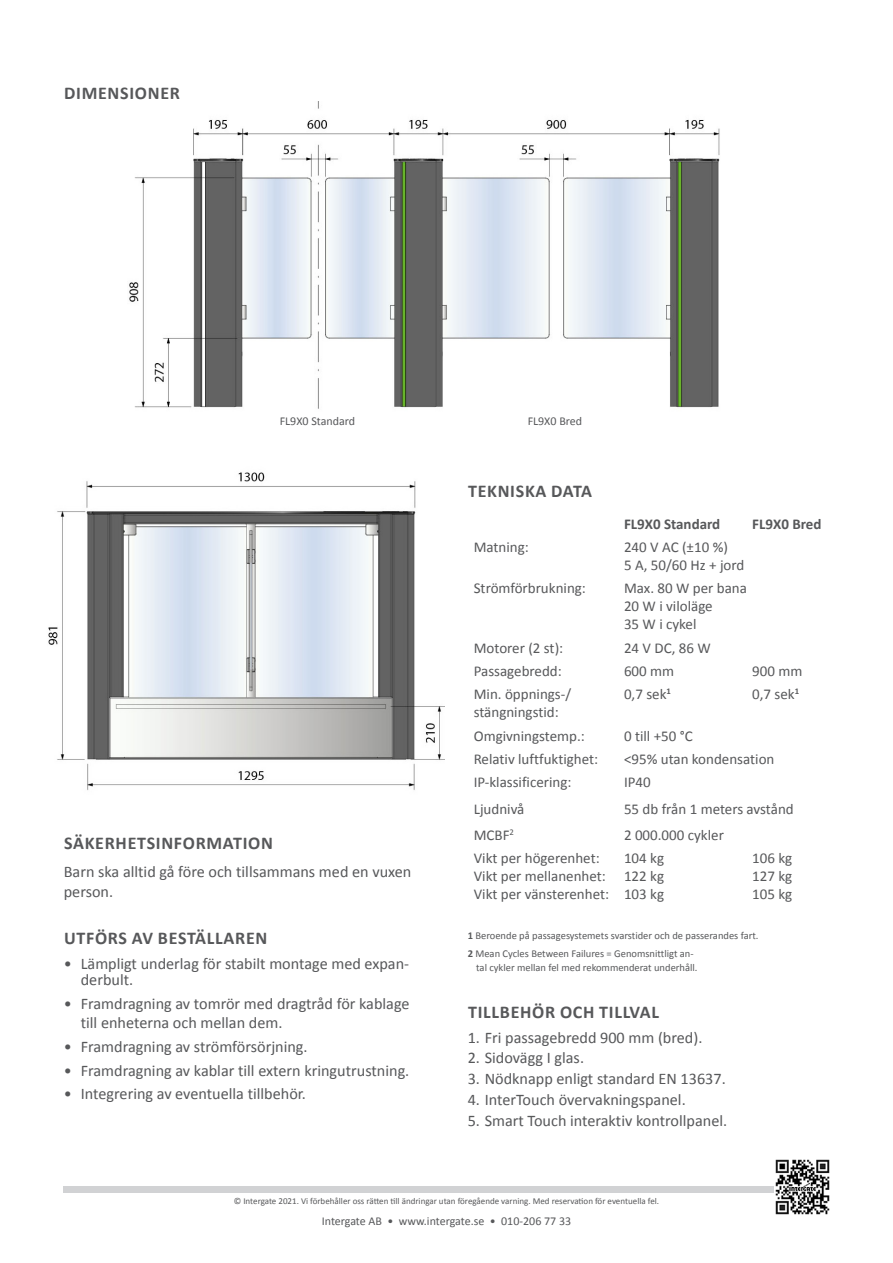
<style>
.page{position:relative;width:893px;height:1263px;background:#fff}
.page>*{position:absolute;margin:0;border:0;box-sizing:border-box;transform-origin:0 0}
.TS_Underrubrik{font:700 18px "Calibri";letter-spacing:.04em;color:#57585a}
.TS_Brödtext{font:16.2px/19.5px "Calibri";color:#57585a}
.TS_Tabelltext{font:15px/18px "Calibri";color:#57585a}
.TS_Tabelltext-2{font:700 15px "Calibri";color:#57585a}
.TS_Bildtext{font:12px "Calibri";color:#57585a}
.TS_Fotnot{font:10.5px/13.5px "Calibri";color:#57585a}
.TS_Brödtext-2{font:10.5px "Calibri";color:#57585a}
.t1{font:9px "Calibri";color:#57585a}
.s1{font-weight:700}
</style>
<div class="page">
<div style="left:64px;top:1186px;width:759px;height:7px;background:#d1d2d4"></div>
<img style="left:774px;top:1159px;width:56px;height:56px">
<img style="left:129px;top:101px;width:591px;height:308px">
<img style="left:48px;top:472px;width:396px;height:318px">
<p class="TS_Underrubrik" style="left:64px;top:81px;width:117px">DIMENSIONER</p>
<p class="TS_Bildtext" style="left:280px;top:413px;width:77px">FL9X0 Standard</p>
<p class="TS_Bildtext" style="left:528px;top:413px;width:56px">FL9X0 Bred</p>
<p class="TS_Underrubrik" style="left:468px;top:480px;width:126px">TEKNISKA DATA</p>
<p class="TS_Tabelltext-2" style="left:624px;top:514px;width:98px">FL9X0 Standard</p>
<p class="TS_Tabelltext-2" style="left:752px;top:514px;width:71px">FL9X0 Bred</p>
<p class="TS_Underrubrik" style="left:64px;top:832px;width:210px">SÄKERHETSINFORMATION</p>
<p class="TS_Brödtext" style="left:64px;top:862px;width:349px">Barn ska alltid gå före och tillsammans med en vuxen person.</p>
<p class="TS_Underrubrik" style="left:64px;top:926px;width:205px">UTFÖRS AV BESTÄLLAREN</p>
<p class="TS_Brödtext" style="left:81px;top:955px;width:330px;line-height:16.5px;text-indent:-17px">• Lämpligt underlag för stabilt montage med expan&shy;derbult.</p>
<p class="TS_Brödtext" style="left:81px;top:994px;width:330px;text-indent:-17px">• Framdragning av tomrör med dragtråd för kablage till enheterna och mellan dem.</p>
<p class="TS_Brödtext" style="left:64px;top:1037px;width:245px">• Framdragning av strömförsörjning.</p>
<p class="TS_Brödtext" style="left:64px;top:1060px;width:347px">• Framdragning av kablar till extern kringutrustning.</p>
<p class="TS_Brödtext" style="left:64px;top:1084px;width:244px">• Integrering av eventuella tillbehör.</p>
<p class="TS_Tabelltext" style="left:474px;top:538px;width:57px">Matning:</p>
<p class="TS_Tabelltext" style="left:624px;top:538px;width:122px">240 V AC (±10 %)<br>5 A, 50/60 Hz + jord</p>
<p class="TS_Tabelltext" style="left:474px;top:579px;width:114px">Strömförbrukning:</p>
<p class="TS_Tabelltext" style="left:624px;top:579px;width:124px">Max. 80 W per bana<br>20 W i viloläge<br>35 W i cykel</p>
<p class="TS_Tabelltext" style="left:474px;top:639px;width:91px">Motorer (2 st):</p>
<p class="TS_Tabelltext" style="left:624px;top:639px;width:88px">24 V DC, 86 W</p>
<p class="TS_Tabelltext" style="left:474px;top:662px;width:90px">Passagebredd:</p>
<p class="TS_Tabelltext" style="left:624px;top:662px;width:52px">600 mm</p>
<p class="TS_Tabelltext" style="left:752px;top:662px;width:52px">900 mm</p>
<p class="TS_Tabelltext" style="left:474px;top:685px;width:99px">Min. öppnings-/ stängningstid:</p>
<p class="TS_Tabelltext" style="left:624px;top:685px;width:48px">0,7 sek<sup>1</sup></p>
<p class="TS_Tabelltext" style="left:752px;top:685px;width:48px">0,7 sek<sup>1</sup></p>
<p class="TS_Tabelltext" style="left:474px;top:726px;width:113px">Omgivningstemp.:</p>
<p class="TS_Tabelltext" style="left:624px;top:726px;width:70px">0 till +50 °C</p>
<p class="TS_Tabelltext" style="left:474px;top:750px;width:126px">Relativ luftfuktighet:</p>
<p class="TS_Tabelltext" style="left:624px;top:750px;width:152px">&lt;95% utan kondensation</p>
<p class="TS_Tabelltext" style="left:474px;top:773px;width:99px">IP-klassificering:</p>
<p class="TS_Tabelltext" style="left:474px;top:799px;width:52px">Ljudnivå</p>
<p class="TS_Tabelltext" style="left:474px;top:826px;width:42px">MCBF<sup>2</sup></p>
<p class="TS_Tabelltext" style="left:624px;top:773px;width:28px">IP40</p>
<p class="TS_Tabelltext" style="left:624px;top:799px;width:171px">55 db från 1 meters avstånd</p>
<p class="TS_Tabelltext" style="left:624px;top:826px;width:101px">2 000.000 cykler</p>
<p class="TS_Tabelltext" style="left:474px;top:849px;width:137px">Vikt per högerenhet:<br>Vikt per mellanenhet:<br>Vikt per vänsterenhet:</p>
<p class="TS_Tabelltext" style="left:624px;top:849px;width:42px;text-align:justify">104 kg 122 kg 103 kg</p>
<p class="TS_Tabelltext" style="left:752px;top:849px;width:42px;text-align:justify">106 kg 127 kg 105 kg</p>
<p class="TS_Brödtext-2" style="left:468px;top:929px;width:292px"><span class="s1">1</span> Beroende på passagesystemets svarstider och de passerandes fart.</p>
<p class="TS_Fotnot" style="left:476px;top:947px;width:223px;text-indent:-9px"><span class="s1">2</span> Mean Cycles Between Failures = Genomsnittligt an&shy;tal cykler mellan fel med rekommenderat underhåll.</p>
<p class="TS_Underrubrik" style="left:468px;top:1000px;width:193px">TILLBEHÖR OCH TILLVAL</p>
<p class="TS_Brödtext" style="left:468px;top:1027px;width:236px">1. Fri passagebredd 900 mm (bred).</p>
<p class="TS_Brödtext" style="left:468px;top:1048px;width:118px">2. Sidovägg I glas.</p>
<p class="TS_Brödtext" style="left:468px;top:1069px;width:259px">3. Nödknapp enligt standard EN 13637.</p>
<p class="TS_Brödtext" style="left:468px;top:1090px;width:219px">4. InterTouch övervakningspanel.</p>
<p class="TS_Brödtext" style="left:468px;top:1110px;width:261px">5. Smart Touch interaktiv kontrollpanel.</p>
<p class="t1" style="left:234px;top:1195px;width:427px">© Intergate 2021. Vi förbehåller oss rätten till ändringar utan föregående varning. Med reservation för eventuella fel.</p>
<p class="TS_Bildtext" style="left:322px;top:1214px;width:251px">Intergate AB • www.intergate.se • 010-206 77 33</p>
</div>
